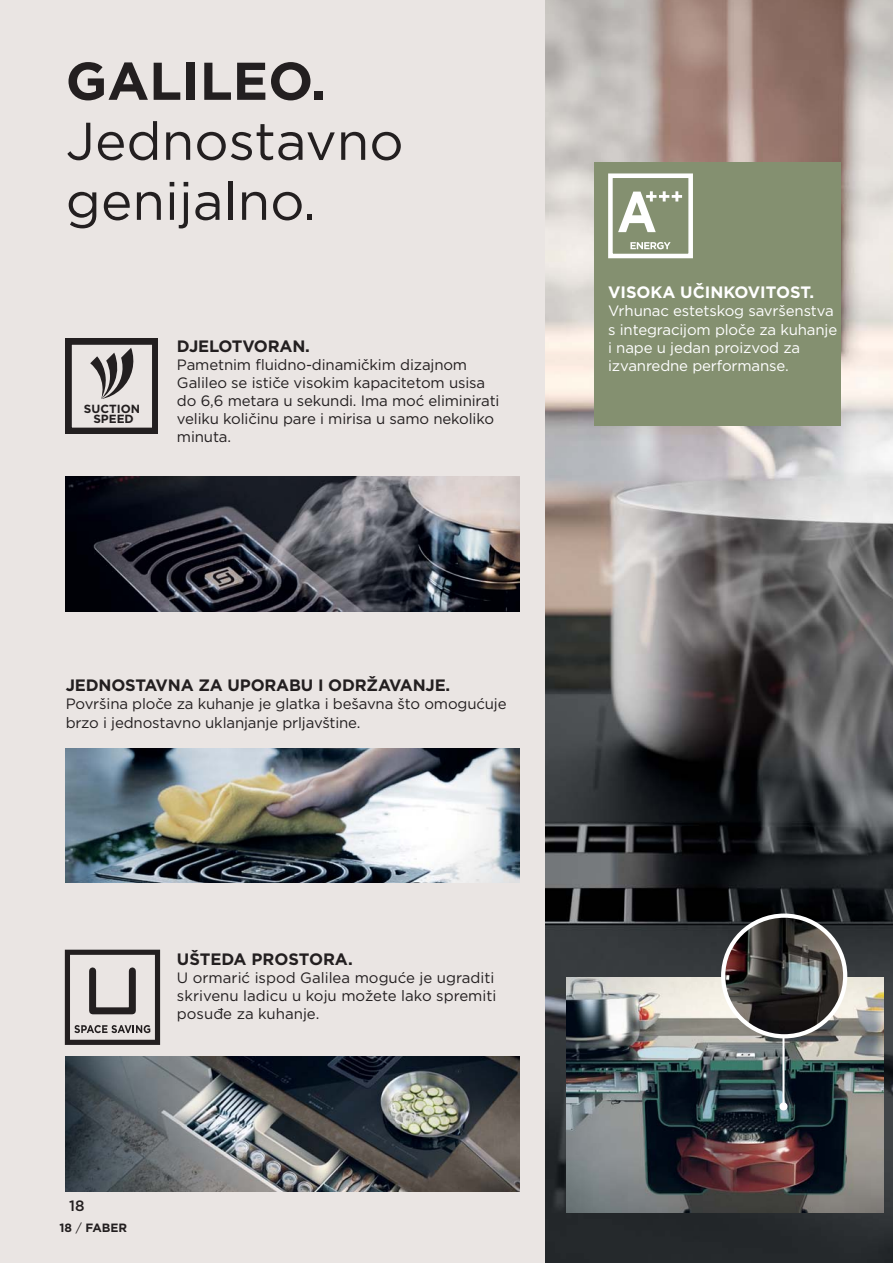
<style>
.page{position:relative;width:893px;height:1263px;background:#eae5e3}
.page>*{position:absolute;margin:0;border:0;box-sizing:border-box;transform-origin:0 0}
.t1{font:53.1px/60px "Gotham";color:#231f20}
.t2{font:700 53.1px "Gotham";color:#231f20}
.t3{font:700 16.5px "Gotham";letter-spacing:-.01em;color:#231f20}
.t4{font:700 16.5px "Gotham";color:#fff}
.t5{font:15px/18px "Gotham";letter-spacing:-.01em;color:#231f20}
.t6{font:15px/18.1px "Gotham";letter-spacing:-.01em;color:#fff}
.t7{font:500 15px "Gotham";color:#231f20}
.t8{font:700 12px "Gotham";color:#231f20}
.t9{font:700 11.85px/10.5px "Gotham";color:#231f20;text-align:center}
.s1{font-weight:400}
</style>
<div class="page">
<img style="left:66px;top:476px;width:453px;height:135px">
<svg style="left:66px;top:339px;width:92px;height:95px"></svg>
<img style="left:66px;top:748px;width:453px;height:135px">
<img style="left:66px;top:1057px;width:453px;height:134px">
<svg style="left:65px;top:950px;width:95px;height:95px"></svg>
<div style="left:89px;top:967px;width:47px;height:47px;border:7px solid #231f20"></div>
<img style="left:545px;top:0;width:348px;height:1263px">
<img style="left:566px;top:978px;width:317px;height:234px">
<hr style="left:782px;top:1021px;width:2px;height:85px;background:#fff">
<div style="left:779px;top:1102px;width:8px;height:8px;background:#fff;border-radius:50%"></div>
<img style="left:723px;top:916px;width:122px;height:120px;border-radius:50%">
<div style="left:721px;top:914px;width:126px;height:124px;border:4px solid #fff;border-radius:50%"></div>
<div style="left:595px;top:162px;width:246px;height:264px;background:#849070"></div>
<svg style="left:608px;top:173px;width:85px;height:86px"></svg>
<h1 class="t2" style="left:66px;top:62px;width:262px">GALILEO.</h1>
<h1 class="t1" style="left:66px;top:115px;width:339px">Jednostavno genijalno.</h1>
<p class="t9" style="left:84px;top:404px;width:58px">SUCTION<br>SPEED</p>
<p class="t3" style="left:177px;top:340px;width:134px">DJELOTVORAN.</p>
<p class="t5" style="left:177px;top:357px;width:324px">Pametnim fluidno-dinamičkim dizajnom Galileo se ističe visokim kapacitetom usisa do 6,6 metara u sekundi. Ima moć eliminirati veliku količinu pare i mirisa u samo nekoliko minuta.</p>
<p class="t3" style="left:66px;top:679px;width:386px">JEDNOSTAVNA ZA UPORABU I ODRŽAVANJE.</p>
<p class="t5" style="left:66px;top:696px;width:442px">Površina ploče za kuhanje je glatka i bešavna što omogućuje brzo i jednostavno uklanjanje prljavštine.</p>
<p class="t3" style="left:177px;top:953px;width:177px">UŠTEDA PROSTORA.</p>
<p class="t5" style="left:177px;top:970px;width:321px">U ormarić ispod Galilea moguće je ugraditi skrivenu ladicu u koju možete lako spremiti posuđe za kuhanje.</p>
<p class="t7" style="left:69px;top:1200px;width:17px">18</p>
<p class="t8" style="left:60px;top:1223px;width:69px">18 <span class="s1">/</span> FABER</p>
<p class="t4" style="left:608px;top:286px;width:207px">VISOKA UČINKOVITOST.</p>
<p class="t6" style="left:608px;top:303px;width:231px">Vrhunac estetskog savršenstva s integracijom ploče za kuhanje i nape u jedan proizvod za izvanredne performanse.</p>
</div>
